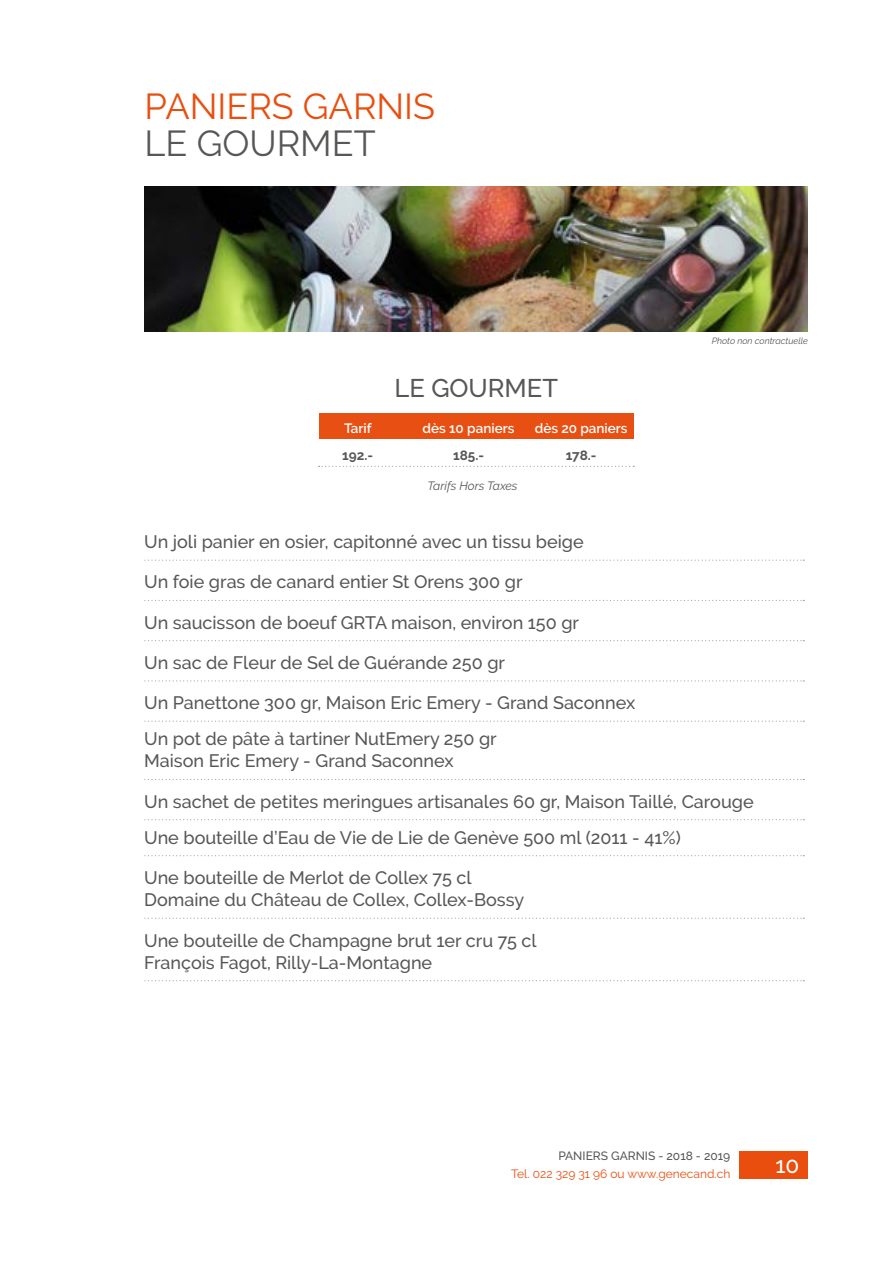
<style>
.page{position:relative;width:893px;height:1263px;background:#fff}
.page>*{position:absolute;margin:0;border:0;box-sizing:border-box;transform-origin:0 0}
.t1{font:36px "Raleway";color:#e94e0f}
.t2{font:36px "Raleway";color:#575756}
.t3{font:500 25.5px "Raleway";color:#575756}
.t4{font:500 22.5px "Raleway";color:#fff}
.t5{font:500 18px/36px "Raleway";color:#575756}
.t6{font:600 13.5px "Raleway";color:#fff}
.t7{font:700 13.5px "Raleway";color:#575756}
.t8{font:12px "Raleway";color:#e94e0f}
.t9{font:500 12px "Raleway";color:#575756}
.t10{font:italic 12px "Raleway";color:#575756}
.t11{font:italic 9px "Raleway";color:#575756}
</style>
<div class="page">
<div style="left:740px;top:1151px;width:68px;height:28px;background:#e94e0f"></div>
<img style="left:145px;top:187px;width:663px;height:144px">
<svg style="left:144px;top:560px;width:660px;height:1px"></svg>
<svg style="left:144px;top:600px;width:660px;height:1px"></svg>
<svg style="left:144px;top:640px;width:660px;height:1px"></svg>
<svg style="left:144px;top:680px;width:660px;height:1px"></svg>
<svg style="left:144px;top:721px;width:660px;height:1px"></svg>
<svg style="left:144px;top:779px;width:660px;height:1px"></svg>
<svg style="left:144px;top:819px;width:660px;height:1px"></svg>
<svg style="left:144px;top:855px;width:660px;height:1px"></svg>
<svg style="left:144px;top:918px;width:660px;height:1px"></svg>
<svg style="left:144px;top:980px;width:660px;height:1px"></svg>
<div style="left:319px;top:414px;width:315px;height:25px;background:#e84f13"></div>
<svg style="left:319px;top:466px;width:315px;height:1px"></svg>
<h1 class="t1" style="left:145px;top:85px;width:292px">PANIERS GARNIS</h1>
<h1 class="t2" style="left:145px;top:123px;width:233px">LE GOURMET</h1>
<p class="t6" style="left:344px;top:421px;width:29px">Tarif</p>
<p class="t7" style="left:342px;top:448px;width:32px">192.-</p>
<h2 class="t3" style="left:395px;top:373px;width:165px">LE GOURMET</h2>
<p class="t6" style="left:423px;top:421px;width:93px">dès 10 paniers</p>
<p class="t7" style="left:453px;top:448px;width:32px">185.-</p>
<p class="t10" style="left:428px;top:478px;width:92px">Tarifs Hors Taxes</p>
<p class="t6" style="left:535px;top:421px;width:94px">dès 20 paniers</p>
<p class="t7" style="left:566px;top:448px;width:32px">178.-</p>
<p class="t11" style="left:712px;top:336px;width:98px">Photo non contractuelle</p>
<p class="t5" style="left:144px;top:524px;width:441px">Un joli panier en osier, capitonné avec un tissu beige</p>
<p class="t5" style="left:144px;top:564px;width:380px">Un foie gras de canard entier St Orens 300 gr</p>
<p class="t5" style="left:144px;top:604px;width:436px">Un saucisson de boeuf GRTA maison, environ 150 gr</p>
<p class="t5" style="left:144px;top:645px;width:362px">Un sac de Fleur de Sel de Guérande 250 gr</p>
<p class="t5" style="left:144px;top:685px;width:493px">Un Panettone 300 gr, Maison Eric Emery - Grand Saconnex<br>Un pot de pâte à tartiner NutEmery 250 gr</p>
<p class="t5" style="left:144px;top:743px;width:311px">Maison Eric Emery - Grand Saconnex</p>
<p class="t5" style="left:144px;top:783px;width:611px">Un sachet de petites meringues artisanales 60 gr, Maison Taillé, Carouge<br>Une bouteille d’Eau de Vie de Lie de Genève 500 ml (2011 - 41%)</p>
<p class="t5" style="left:144px;top:866px;width:382px;line-height:22.2px">Une bouteille de Merlot de Collex 75 cl<br>Domaine du Château de Collex, Collex-Bossy</p>
<p class="t5" style="left:144px;top:929px;width:394px;line-height:22.2px">Une bouteille de Champagne brut 1er cru 75 cl<br>François Fagot, Rilly-La-Montagne</p>
<p class="t9" style="left:558px;top:1149px;width:173px">PANIERS GARNIS - 2018 - 2019</p>
<p class="t8" style="left:511px;top:1167px;width:221px">Tel. 022 329 31 96 ou www.genecand.ch</p>
<p class="t4" style="left:775px;top:1152px;width:25px">10</p>
</div>
